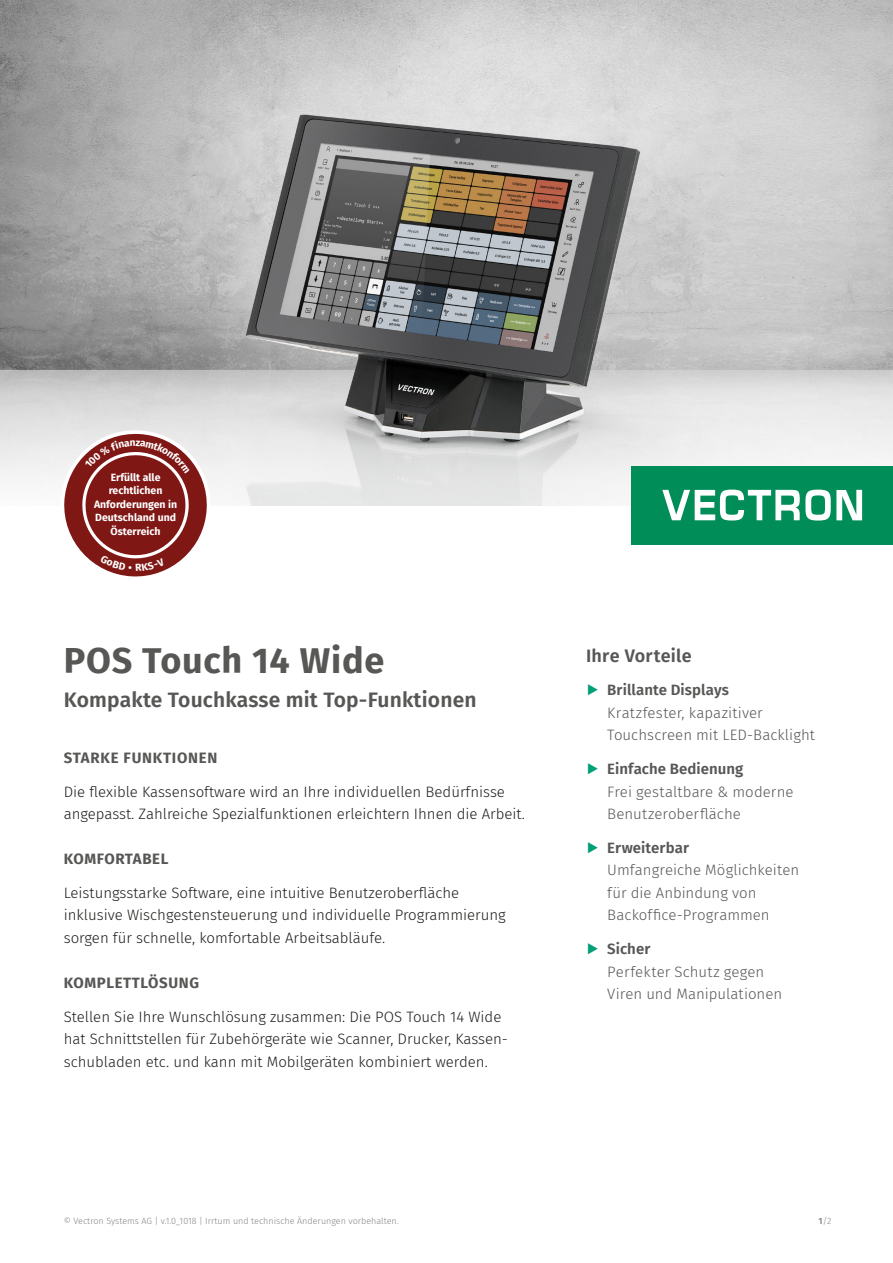
<style>
.page{position:relative;width:893px;height:1263px;background:#fff}
.page>*{position:absolute;margin:0;border:0;box-sizing:border-box;transform-origin:0 0}
.t1{font:700 36px "Fira Sans";letter-spacing:.02em;color:#575756}
.t2{font:600 21px "Fira Sans";letter-spacing:.01em;color:#575756}
.t3{font:600 18px "Fira Sans";letter-spacing:.01em;color:#575756}
.t4{font:300 15px/22.5px "Fira Sans";color:#1d1d1b}
.t5{font:300 15px/22.5px "Fira Sans";letter-spacing:.005em;color:#575756}
.t6{font:700 15px "Fira Sans";letter-spacing:.04em;color:#575756}
.t7{font:700 10.5px/13.5px "Fira Sans";color:#fff;text-align:center}
.t8{font:300 9px "Fira Sans";color:#878787}
.s1{font-family:"Vectron Logofont 2018";font-weight:400;color:#009f75}
.s2{font-weight:600}
</style>
<div class="page">
<img style="left:0;top:0;width:893px;height:505px">
<div style="left:631px;top:466px;width:262px;height:78px;background:#008d58"></div>
<svg style="left:662px;top:490px;width:200px;height:30px"></svg>
<svg style="left:53px;top:422px;width:165px;height:155px"></svg>
<p class="t7" style="left:94px;top:470px;width:85px">Erfüllt alle rechtlichen<br>Anforderungen in<br>Deutschland und<br>Österreich</p>
<h1 class="t1" style="left:64px;top:630px;width:322px">POS Touch 14 Wide</h1>
<h2 class="t2" style="left:64px;top:682px;width:414px">Kompakte Touchkasse mit Top-Funktionen</h2>
<p class="t6" style="left:64px;top:745px;width:155px">STARKE FUNKTIONEN</p>
<p class="t4" style="left:64px;top:780px;width:463px">Die flexible Kassensoftware wird an Ihre individuellen Bedürfnisse angepasst. Zahlreiche Spezialfunktionen erleichtern Ihnen die Arbeit.</p>
<p class="t6" style="left:64px;top:846px;width:106px">KOMFORTABEL</p>
<p class="t4" style="left:64px;top:881px;width:443px">Leistungsstarke Software, eine intuitive Benutzeroberfläche inklusive Wischgestensteuerung und individuelle Programmierung sorgen für schnelle, komfortable Arbeitsabläufe.</p>
<p class="t6" style="left:64px;top:970px;width:137px">KOMPLETTLÖSUNG</p>
<p class="t4" style="left:64px;top:1005px;width:446px">Stellen Sie Ihre Wunschlösung zusammen: Die POS Touch 14 Wide hat Schnittstellen für Zubehörgeräte wie Scanner, Drucker, Kassen&shy;schubladen etc. und kann mit Mobilgeräten kombiniert werden.</p>
<p class="t3" style="left:586px;top:640px;width:107px">Ihre Vorteile</p>
<p class="t5" style="left:607px;top:679px;width:209px;text-indent:-21px"><span class="s1">A</span> <span class="s2">Brillante Displays<br></span>Kratzfester, kapazitiver<br>Touchscreen mit LED-Backlight</p>
<p class="t5" style="left:607px;top:757px;width:188px;text-indent:-21px"><span class="s1">A</span> <span class="s2">Einfache Bedienung<br></span>Frei gestaltbare &amp; moderne<br>Benutzeroberfläche</p>
<p class="t5" style="left:607px;top:836px;width:193px;text-indent:-21px"><span class="s1">A</span> <span class="s2">Erweiterbar<br></span>Umfangreiche Möglichkeiten für die Anbindung von<br>Backoffice-Programmen</p>
<p class="t5" style="left:607px;top:937px;width:176px;text-indent:-21px"><span class="s1">A</span> <span class="s2">Sicher<br></span>Perfekter Schutz gegen<br>Viren und Manipulationen</p>
<p class="t8" style="left:64px;top:1214px;width:336px">© Vectron Systems AG | v.1.0_1018 | Irrtum und technische Änderungen vorbehalten.</p>
<p class="t8" style="left:819px;top:1214px;width:14px"><span class="s2">1</span>/2</p>
</div>
